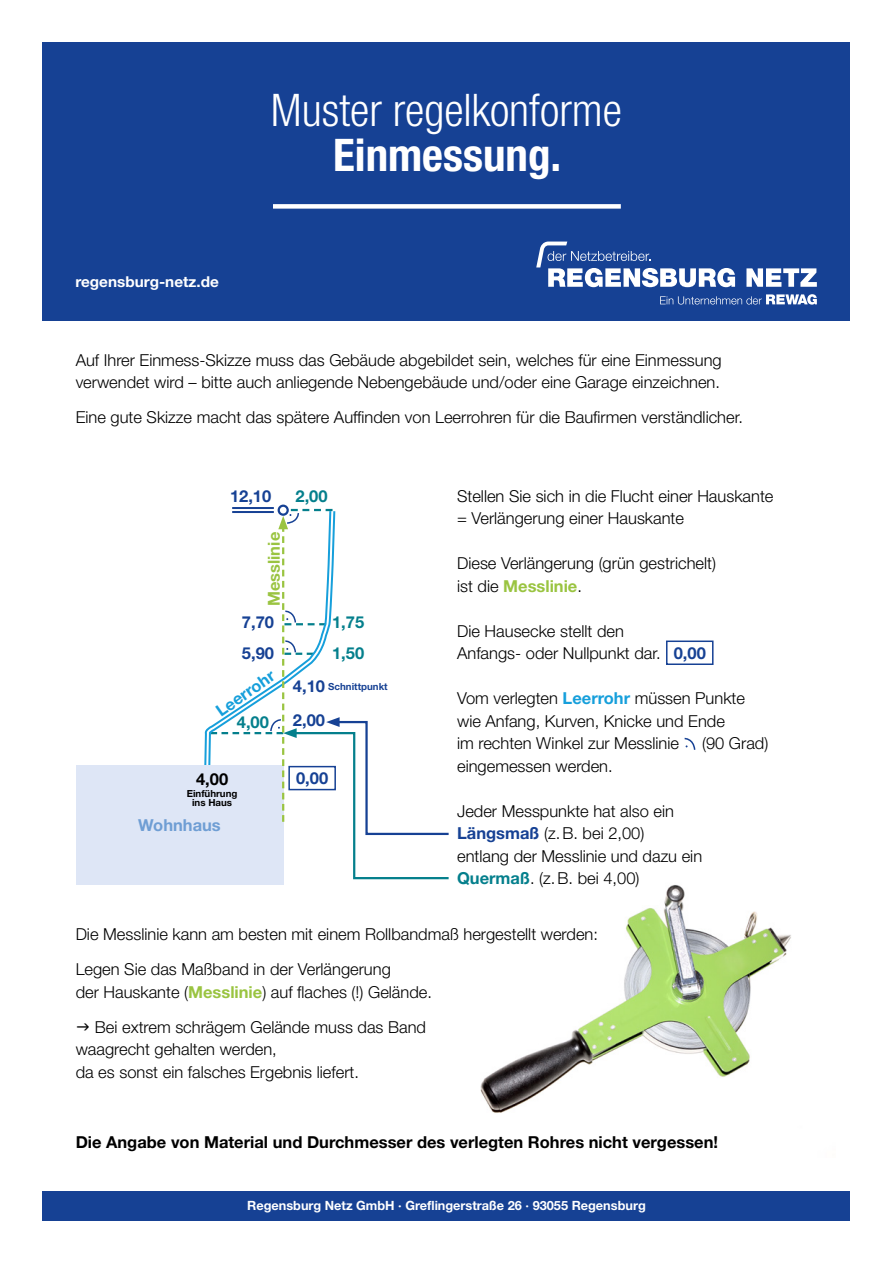
<style>
.page{position:relative;width:893px;height:1263px;background:#fff}
.page>*{position:absolute;margin:0;border:0;box-sizing:border-box;transform-origin:0 0}
.Headline{font:300 condensed 45px/45px "Helvetica Neue LT Pro";color:#fff;text-align:center}
.Aufzählung{font:300 16.5px/22.5px "Helvetica Neue LT Pro";color:#000}
.Aufzählung-2{font:700 16.5px "Helvetica Neue LT Pro";color:#000}
.Aufzählung-3{font:700 16.5px "Helvetica Neue LT Pro";color:#164194}
.Aufzählung-4{font:700 16.5px "Helvetica Neue LT Pro";color:#9ac441}
.t1{font:700 16.5px "Helvetica Neue LT Pro";color:#047f8c}
.Aufzählung-5{font:700 16.5px "Helvetica Neue LT Pro";color:#169fdb}
.Aufzählung-6{font:700 16.5px "Helvetica Neue LT Pro";color:#6f9ed4}
.Info-_u_Tabellentexte{font:700 15px "Helvetica Neue LT Pro";color:#fff}
.Info-_u_Tabellentexte-2{font:700 12.75px "Helvetica Neue LT Pro";color:#fff}
.Aufzählung-7{font:700 9.75px/9px "Helvetica Neue LT Pro";color:#000;text-align:center}
.Aufzählung-8{font:700 9.75px "Helvetica Neue LT Pro";color:#164194}
.s1{font-weight:700}
.s2{font-weight:300;color:#000}
.s3{font-weight:700;color:#169fdb}
.s4{font-weight:700;color:#164194}
.s5{font-weight:700;color:#047f8c}
.s6{font-weight:700;color:#9ac441}
</style>
<div class="page">
<img style="left:480px;top:885px;width:311px;height:228px">
<div style="left:43px;top:1191px;width:807px;height:29px;background:#164194"></div>
<div style="left:43px;top:43px;width:807px;height:278px;background:#164194"></div>
<div style="left:273px;top:204px;width:348px;height:5px;background:#fff"></div>
<svg style="left:536px;top:242px;width:199px;height:45px"></svg>
<svg style="left:746px;top:268px;width:71px;height:19px"></svg>
<svg style="left:660px;top:294px;width:157px;height:11px"></svg>
<div style="left:666px;top:640px;width:47px;height:25px;border:2px solid #164194"></div>
<div style="left:278px;top:505px;width:11px;height:11px;border:2px solid #164194;border-radius:50%"></div>
<hr style="left:232px;top:507px;width:42px;height:2px;background:#164194">
<svg style="left:684px;top:737px;width:12px;height:13px"></svg>
<div style="left:76px;top:766px;width:207px;height:119px;background:#dee6f6"></div>
<svg style="left:203px;top:509px;width:246px;height:371px"></svg>
<p class="Info-_u_Tabellentexte" style="left:75px;top:273px;width:145px">regensburg-netz.de</p>
<p class="Headline" style="left:271px;top:87px;width:352px">Muster regelkonforme<br><span class="s1">Einmessung.</span></p>
<p class="Aufzählung" style="left:76px;top:348px;width:648px">Auf Ihrer Einmess-Skizze muss das Gebäude abgebildet sein, welches für eine Einmessung verwendet wird – bitte auch anliegende Nebengebäude und/oder eine Garage einzeichnen.</p>
<p class="Aufzählung" style="left:76px;top:406px;width:669px">Eine gute Skizze macht das spätere Auffinden von Leerrohren für die Baufirmen verständlicher.</p>
<p class="Aufzählung-3" style="left:230px;top:486px;width:43px">12,10</p>
<p class="t1" style="left:296px;top:486px;width:34px">2,00</p>
<p class="Aufzählung-4" style="left:264px;top:606px;width:76px;rotate:-90deg">Messlinie</p>
<p class="Aufzählung-3" style="left:242px;top:612px;width:34px">7,70</p>
<p class="t1" style="left:332px;top:612px;width:34px">1,75</p>
<p class="Aufzählung-3" style="left:242px;top:643px;width:34px">5,90</p>
<p class="t1" style="left:332px;top:643px;width:34px">1,50</p>
<p class="Aufzählung-3" style="left:293px;top:676px;width:34px">4,10</p>
<p class="Aufzählung-3" style="left:293px;top:710px;width:34px">2,00</p>
<p class="Aufzählung-5" style="left:212px;top:704px;width:69px;rotate:-35deg">Leerrohr</p>
<p class="t1" style="left:237px;top:712px;width:34px">4,00</p>
<p class="Aufzählung-8" style="left:328px;top:681px;width:61px">Schnittpunkt</p>
<p class="Aufzählung-2" style="left:196px;top:768px;width:34px">4,00</p>
<p class="Aufzählung-7" style="left:187px;top:789px;width:52px">Einführung ins Haus</p>
<p class="Aufzählung-6" style="left:138px;top:815px;width:84px">Wohnhaus</p>
<p class="Aufzählung-3" style="left:296px;top:768px;width:34px">0,00</p>
<p class="Aufzählung" style="left:457px;top:484px;width:318px">Stellen Sie sich in die Flucht einer Hauskante</p>
<p class="Aufzählung" style="left:457px;top:507px;width:228px">= Verlängerung einer Hauskante</p>
<p class="Aufzählung" style="left:457px;top:552px;width:260px">Diese Verlängerung (grün gestrichelt)</p>
<p class="Aufzählung-4" style="left:457px;top:576px;width:126px"><span class="s2">ist die</span> Messlinie<span class="s2">.</span></p>
<p class="Aufzählung" style="left:457px;top:619px;width:168px">Die Hausecke stellt den</p>
<p class="Aufzählung" style="left:457px;top:642px;width:205px">Anfangs- oder Nullpunkt dar.</p>
<p class="Aufzählung" style="left:457px;top:687px;width:289px">Vom verlegten <span class="s3">Leerrohr</span> müssen Punkte wie Anfang, Kurven, Knicke und Ende</p>
<p class="Aufzählung" style="left:457px;top:732px;width:223px">im rechten Winkel zur Messlinie</p>
<p class="Aufzählung" style="left:702px;top:732px;width:68px">(90 Grad)</p>
<p class="Aufzählung" style="left:457px;top:754px;width:157px">eingemessen werden.</p>
<p class="Aufzählung" style="left:457px;top:799px;width:247px">Jeder Messpunkte hat also ein<br><span class="s4">Längsmaß</span> (z.B. bei 2,00)<br>entlang der Messlinie und dazu ein<br><span class="s5">Quermaß</span>. (z.B. bei 4,00)</p>
<p class="Aufzählung-3" style="left:674px;top:643px;width:34px">0,00</p>
<p class="Aufzählung" style="left:76px;top:922px;width:524px">Die Messlinie kann am besten mit einem Rollbandmaß hergestellt werden:</p>
<p class="Aufzählung" style="left:76px;top:958px;width:358px">Legen Sie das Maßband in der Verlängerung<br>der Hauskante (<span class="s6">Messlinie</span>) auf flaches (!) Gelände.</p>
<p class="Aufzählung" style="left:76px;top:1015px;width:352px;text-indent:19px">Bei extrem schrägem Gelände muss das Band waagrecht gehalten werden,<br>da es sonst ein falsches Ergebnis liefert.</p>
<p class="Aufzählung-2" style="left:76px;top:1132px;width:644px">Die Angabe von Material und Durchmesser des verlegten Rohres nicht vergessen!</p>
<p class="Info-_u_Tabellentexte-2" style="left:247px;top:1198px;width:400px">Regensburg Netz GmbH · Greflingerstraße 26 · 93055 Regensburg</p>
</div>
